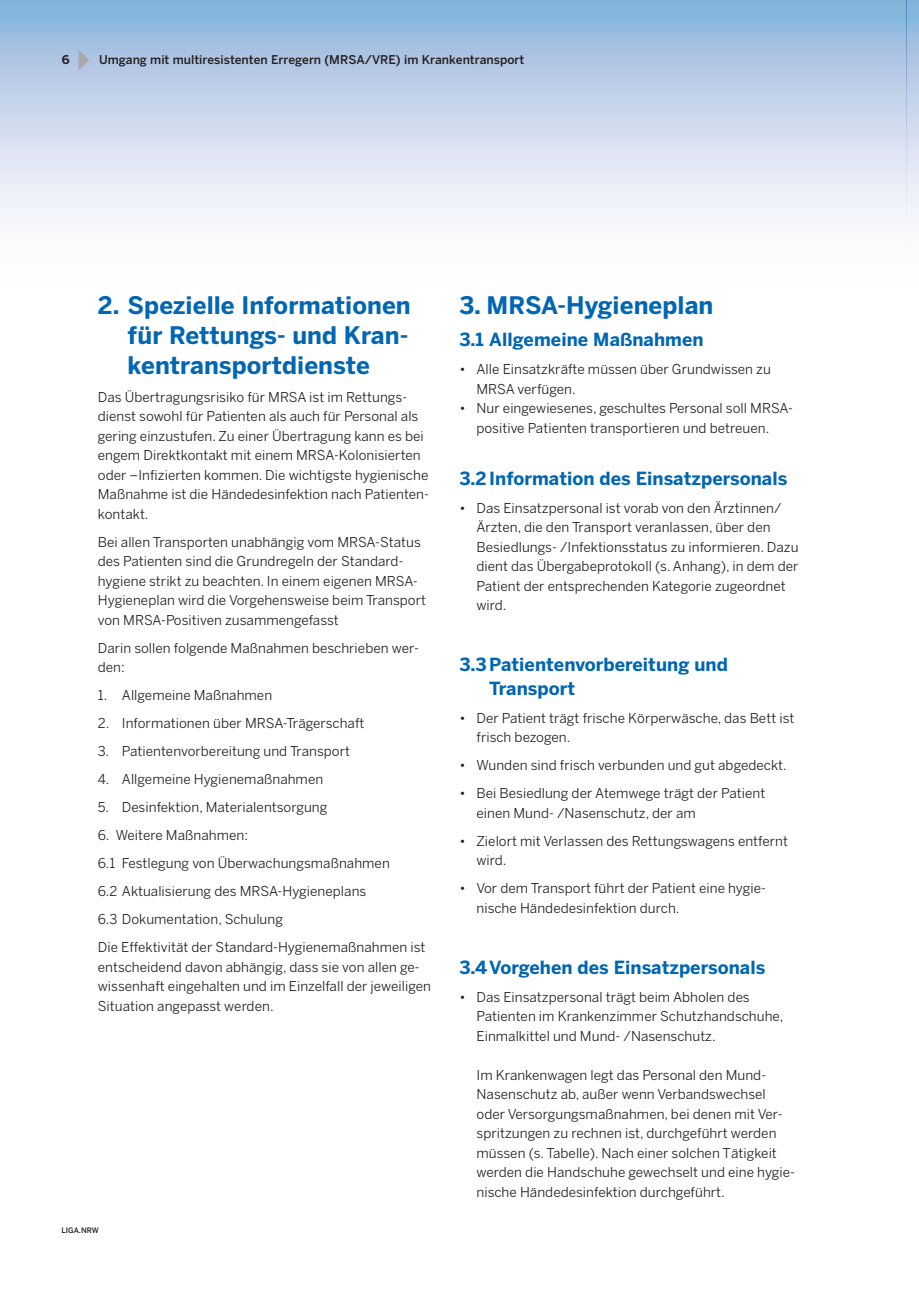
<style>
.page{position:relative;width:919px;height:1289px;background:#fff}
.page>*{position:absolute;margin:0;border:0;box-sizing:border-box;transform-origin:0 0}
.t1{font:700 24px/30px "Benton Sans";letter-spacing:.005em;color:#0166b3;text-align:justify}
.t2{font:700 18px/24px "Benton Sans";letter-spacing:.005em;color:#0166b3}
.t3{font:13.5px/19.5px "Benton Sans";letter-spacing:.005em;color:#231f20}
.t4{font:500 12px "Benton Sans";color:#231f20}
.t5{font:700 12px "Benton Sans";color:#231f20}
.t6{font:500 7.5px "Benton Sans";letter-spacing:.005em;color:#231f20}
</style>
<div class="page">
<svg style="left:0;top:0;width:906px;height:220px;background:#c4d5eb"></svg>
<svg style="left:78px;top:50px;width:11px;height:21px"></svg>
<svg style="left:906px;top:0;width:12px;height:236px;background:#c5d6eb"></svg>
<p class="t5" style="left:62px;top:53px;width:9px">6</p>
<p class="t4" style="left:99px;top:53px;width:426px">Umgang mit multiresistenten Erregern (MRSA/VRE) im Krankentransport</p>
<h1 class="t1" style="left:128px;top:289px;width:284px;text-indent:-30px">2. Spezielle Informationen für Rettungs- und Kran&shy;kentransportdienste</h1>
<p class="t3" style="left:98px;top:387px;width:332px">Das Übertragungsrisiko für MRSA ist im Rettungs&shy;dienst sowohl für Patienten als auch für Personal als gering einzustufen. Zu einer Übertragung kann es bei engem Direktkontakt mit einem MRSA-Kolonisierten oder –Infizierten kommen. Die wichtigste hygienische Maßnahme ist die Händedesinfektion nach Patienten&shy;kontakt.</p>
<p class="t3" style="left:98px;top:532px;width:330px">Bei allen Transporten unabhängig vom MRSA-Status des Patienten sind die Grundregeln der Standard&shy;hygiene strikt zu beachten. In einem eigenen MRSA-Hygieneplan wird die Vorgehensweise beim Transport von MRSA-Positiven zusammengefasst</p>
<p class="t3" style="left:98px;top:638px;width:322px">Darin sollen folgende Maßnahmen beschrieben wer&shy;den:</p>
<p class="t3" style="left:98px;top:685px;width:176px">1. Allgemeine Maßnahmen</p>
<p class="t3" style="left:98px;top:713px;width:268px">2. Informationen über MRSA-Trägerschaft</p>
<p class="t3" style="left:98px;top:741px;width:254px">3. Patientenvorbereitung und Transport</p>
<p class="t3" style="left:98px;top:769px;width:227px">4. Allgemeine Hygienemaßnahmen</p>
<p class="t3" style="left:98px;top:797px;width:231px">5. Desinfektion, Materialentsorgung</p>
<p class="t3" style="left:98px;top:821px;width:329px;line-height:28px">6. Weitere Maßnahmen:<br>6.1 Festlegung von Überwachungsmaßnahmen<br>6.2 Aktualisierung des MRSA-Hygieneplans<br>6.3 Dokumentation, Schulung<br>Die Effektivität der Standard-Hygienemaßnahmen ist</p>
<p class="t3" style="left:98px;top:957px;width:335px">entscheidend davon abhängig, dass sie von allen ge&shy;wissenhaft eingehalten und im Einzelfall der jeweiligen<br>Situation angepasst werden.</p>
<p class="t6" style="left:61px;top:1225px;width:39px">LIGA.NRW</p>
<h1 class="t1" style="left:459px;top:289px;width:255px">3. MRSA-Hygieneplan</h1>
<h2 class="t2" style="left:459px;top:327px;width:246px">3.1 Allgemeine Maßnahmen</h2>
<p class="t3" style="left:476px;top:359px;width:296px;text-indent:-17px">• Alle Einsatzkräfte müssen über Grundwissen zu<br>MRSA verfügen.</p>
<p class="t3" style="left:459px;top:398px;width:335px;text-align:center">• Nur eingewiesenes, geschultes Personal soll MRSA&shy;positive Patienten transportieren und betreuen.</p>
<h2 class="t2" style="left:459px;top:466px;width:329px">3.2Information des Einsatzpersonals</h2>
<p class="t3" style="left:476px;top:498px;width:323px;text-indent:-17px">• Das Einsatzpersonal ist vorab von den Ärztinnen/ Ärzten, die den Transport veranlassen, über den Besiedlungs- /Infektionsstatus zu informieren. Dazu dient das Übergabeprotokoll (s. Anhang), in dem der Patient der entsprechenden Kategorie zugeordnet wird.</p>
<h2 class="t2" style="left:489px;top:652px;width:240px;text-indent:-30px">3.3Patientenvorbereitung und<br>Transport</h2>
<p class="t3" style="left:476px;top:708px;width:319px;text-indent:-17px">• Der Patient trägt frische Körperwäsche, das Bett ist frisch bezogen.</p>
<p class="t3" style="left:459px;top:755px;width:329px">• Wunden sind frisch verbunden und gut abgedeckt.</p>
<p class="t3" style="left:476px;top:783px;width:290px;text-indent:-17px">• Bei Besiedlung der Atemwege trägt der Patient einen Mund- /Nasenschutz, der am</p>
<p class="t3" style="left:476px;top:831px;width:313px;text-indent:-17px">• Zielort mit Verlassen des Rettungswagens entfernt wird.</p>
<p class="t3" style="left:476px;top:878px;width:291px;text-indent:-17px">• Vor dem Transport führt der Patient eine hygie&shy;nische Händedesinfektion durch.</p>
<h2 class="t2" style="left:459px;top:954px;width:307px">3.4Vorgehen des Einsatzpersonals</h2>
<p class="t3" style="left:476px;top:986px;width:308px;text-indent:-17px">• Das Einsatzpersonal trägt beim Abholen des<br>Patienten im Krankenzimmer Schutzhandschuhe,<br>Einmalkittel und Mund- /Nasenschutz.</p>
<p class="t3" style="left:476px;top:1064px;width:320px">Im Krankenwagen legt das Personal den Mund-Nasenschutz ab, außer wenn Verbandswechsel oder Versorgungsmaßnahmen, bei denen mit Ver&shy;spritzungen zu rechnen ist, durchgeführt werden müssen (s. Tabelle). Nach einer solchen Tätigkeit werden die Handschuhe gewechselt und eine hygie&shy;nische Händedesinfektion durchgeführt.</p>
</div>
